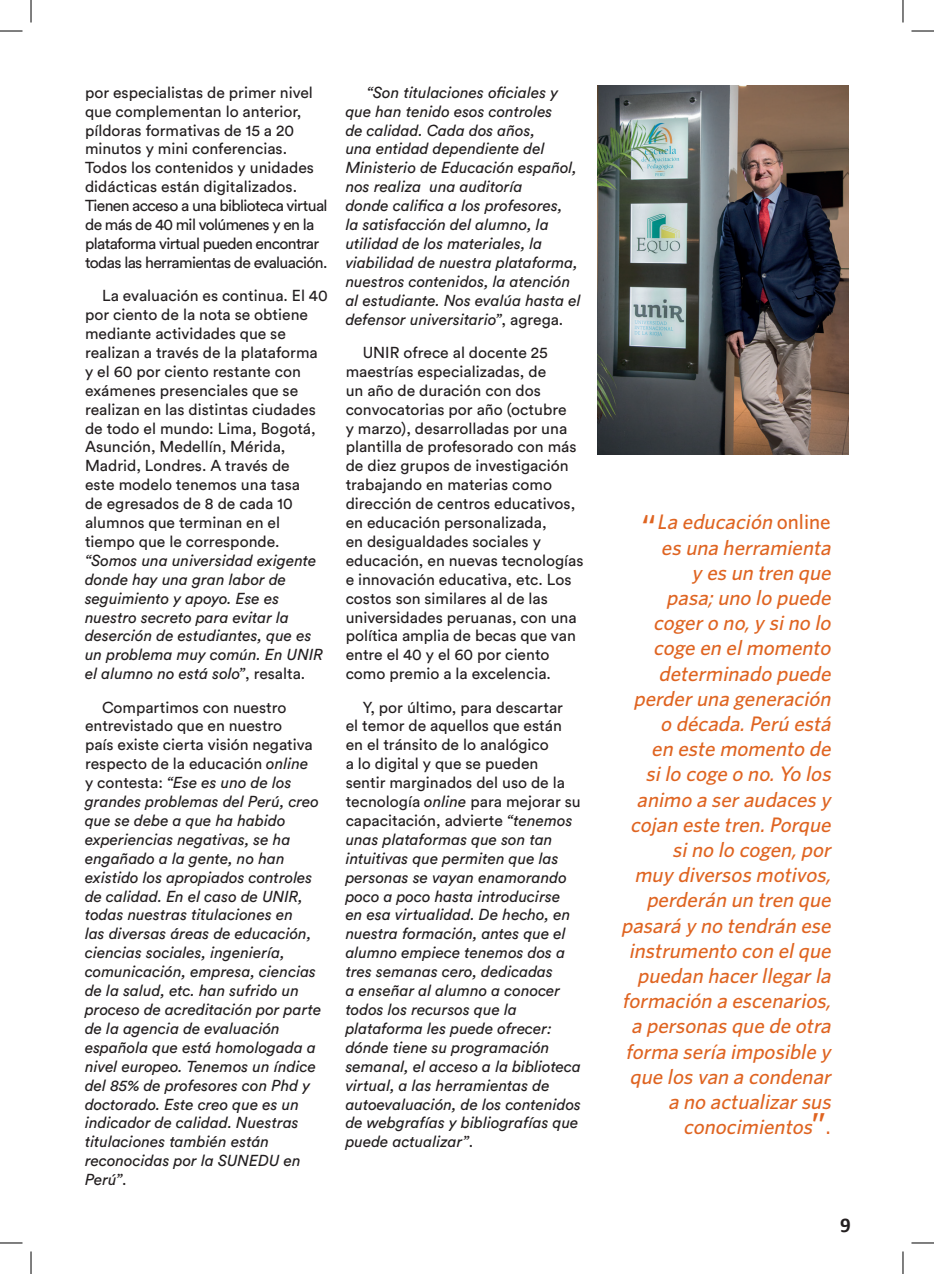
<style>
.page{position:relative;width:934px;height:1274px;background:#fff}
.page>*{position:absolute;margin:0;border:0;box-sizing:border-box;transform-origin:0 0}
.t1{font:500 36px "Whitney";color:#df6421}
.t2{font:italic 500 21px/25.2px "Whitney";color:#df6421;text-align:right}
.t3{font:700 21px "Calibri";color:#231f20}
.t4{font:italic 15.75px/18.9px "Circular Std";color:#231f20}
.t5{font:15.75px/18.9px "Circular Std";color:#231f20}
.s1{font-style:italic}
.s2{font-style:normal}
</style>
<div class="page">
<img style="left:597px;top:85px;width:252px;height:369px">
<svg style="left:0;top:31px;width:22px;height:1px"></svg>
<svg style="left:911px;top:31px;width:23px;height:1px"></svg>
<svg style="left:0;top:1243px;width:22px;height:1px"></svg>
<svg style="left:911px;top:1243px;width:23px;height:1px"></svg>
<svg style="left:31px;top:0;width:1px;height:23px"></svg>
<svg style="left:31px;top:1251px;width:1px;height:23px"></svg>
<svg style="left:902px;top:0;width:1px;height:23px"></svg>
<svg style="left:902px;top:1251px;width:1px;height:23px"></svg>
<p class="t5" style="left:85px;top:83px;width:244px">por especialistas de primer nivel que complementan lo anterior, píldoras formativas de 15 a 20 minutos y mini conferencias.<br>Todos los contenidos y unidades didácticas están digitalizados.<br>Tienen acceso a una biblioteca virtual de más de 40 mil volúmenes y en la plataforma virtual pueden encontrar todas las herramientas de evaluación.</p>
<p class="t5" style="left:85px;top:286px;width:244px;text-indent:17px">La evaluación es continua. El 40 por ciento de la nota se obtiene mediante actividades que se realizan a través de la plataforma y el 60 por ciento restante con exámenes presenciales que se realizan en las distintas ciudades de todo el mundo: Lima, Bogotá,<br>Asunción, Medellín, Mérida,<br>Madrid, Londres. A través de<br>este modelo tenemos una tasa<br>de egresados de 8 de cada 10 alumnos que terminan en el tiempo que le corresponde. <span class="s1">“Somos una universidad exigente donde hay una gran labor de seguimiento y apoyo. Ese es nuestro secreto para evitar la deserción de estudiantes, que es un problema muy común. En UNIR el alumno no está solo”</span>, resalta.</p>
<p class="t4" style="left:85px;top:697px;width:238px;text-indent:17px"><span class="s2">Compartimos con nuestro entrevistado que en nuestro<br>país existe cierta visión negativa respecto de la educación</span> online<br><span class="s2">y contesta:</span> “Ese es uno de los grandes problemas del Perú, creo que se debe a que ha habido experiencias negativas, se ha engañado a la gente, no han existido los apropiados controles de calidad. En el caso de UNIR, todas nuestras titulaciones en<br>las diversas áreas de educación, ciencias sociales, ingeniería, comunicación, empresa, ciencias de la salud, etc. han sufrido un proceso de acreditación por parte de la agencia de evaluación española que está homologada a nivel europeo. Tenemos un índice del 85% de profesores con Phd y doctorado. Este creo que es un indicador de calidad. Nuestras titulaciones también están reconocidas por la SUNEDU en<br>Perú”<span class="s2">.</span></p>
<p class="t4" style="left:346px;top:83px;width:236px;text-indent:21px">“Son titulaciones oficiales y que han tenido esos controles<br>de calidad. Cada dos años,<br>una entidad dependiente del<br>Ministerio de Educación español, nos realiza una auditoría<br>donde califica a los profesores,<br>la satisfacción del alumno, la utilidad de los materiales, la viabilidad de nuestra plataforma, nuestros contenidos, la atención al estudiante. Nos evalúa hasta el defensor universitario”<span class="s2">, agrega.</span></p>
<p class="t5" style="left:346px;top:343px;width:239px;text-indent:17px">UNIR ofrece al docente 25 maestrías especializadas, de<br>un año de duración con dos convocatorias por año (octubre<br>y marzo), desarrolladas por una plantilla de profesorado con más de diez grupos de investigación trabajando en materias como dirección de centros educativos, en educación personalizada,<br>en desigualdades sociales y educación, en nuevas tecnologías e innovación educativa, etc. Los costos son similares al de las universidades peruanas, con una política amplia de becas que van entre el 40 y el 60 por ciento como premio a la excelencia.</p>
<p class="t4" style="left:346px;top:697px;width:237px;text-indent:17px"><span class="s2">Y, por último, para descartar<br>el temor de aquellos que están en el tránsito de lo analógico<br>a lo digital y que se pueden sentir marginados del uso de la tecnología</span> online <span class="s2">para mejorar su capacitación, advierte</span> “tenemos unas plataformas que son tan intuitivas que permiten que las personas se vayan enamorando poco a poco hasta introducirse en esa virtualidad. De hecho, en nuestra formación, antes que el alumno empiece tenemos dos a tres semanas cero, dedicadas<br>a enseñar al alumno a conocer todos los recursos que la plataforma les puede ofrecer: dónde tiene su programación semanal, el acceso a la biblioteca virtual, a las herramientas de autoevaluación, de los contenidos de webgrafías y bibliografías que puede actualizar”<span class="s2">.</span></p>
<p class="t2" style="left:621px;top:509px;width:216px">La educación <span class="s2">o n l i n e<br></span>es una herramienta<br>y es un tren que pasa;uno lo puede cogero no,y sino lo coge en elmomento determinado puede perderuna generación o década.Perú está<br>en este momento de silo coge o no.Yo los animo a seraudaces y cojan este tren.Porque sino lo cogen,por<br>muy diversos motivos, perderán un tren que pasará y no tendrán ese instrumento con elque puedan hacerllegarla formación a escenarios, a personas que de otra forma sería imposible y que los van a condenar a no actualizarsus conocimientos <span class="s2">.</span></p>
<p class="t1" style="left:641px;top:506px;width:16px">“</p>
<p class="t1" style="left:811px;top:1104px;width:16px">”</p>
<p class="t3" style="left:840px;top:1210px;width:12px">9</p>
</div>
